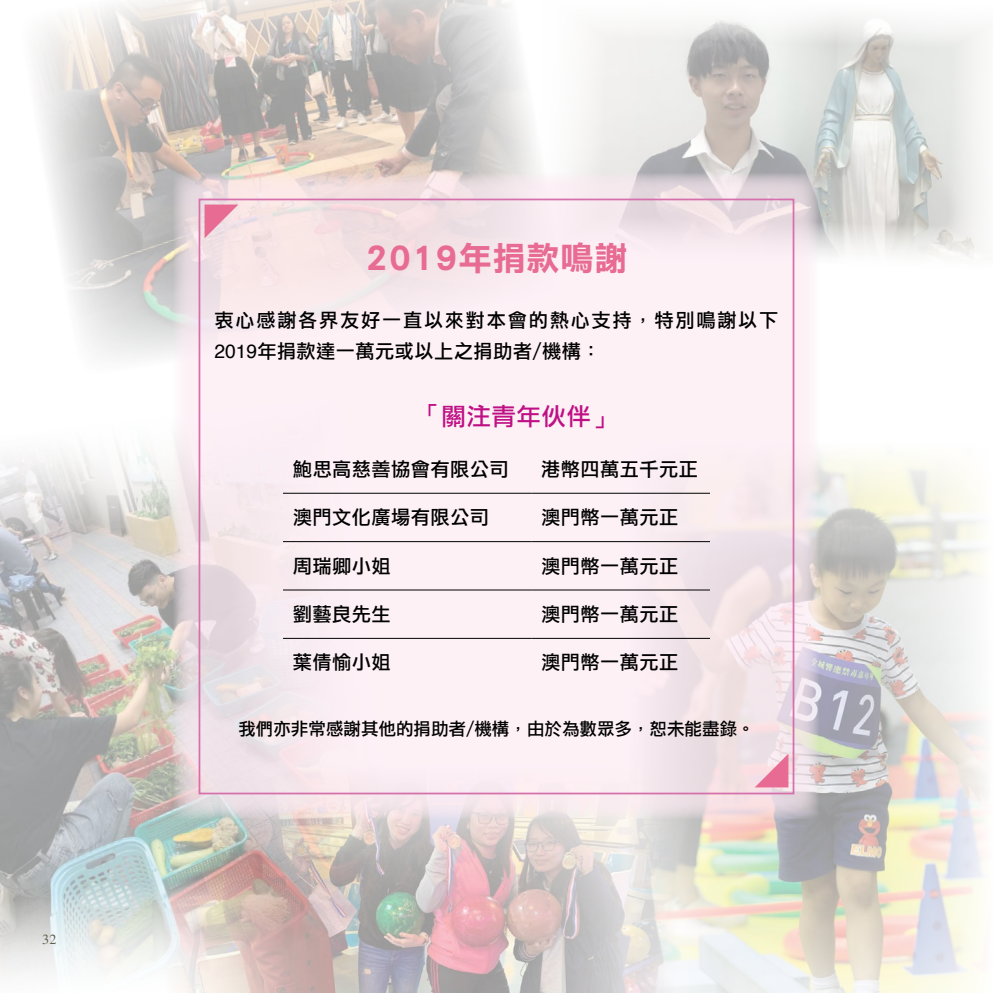
<style>
.page{position:relative;width:993px;height:993px;background:#fff}
.page>*{position:absolute;margin:0;border:0;box-sizing:border-box;transform-origin:0 0}
.t1{font:33.25px "DF Li Hei HK W7";letter-spacing:.02em;color:#e86b94}
.t2{font:24.5px "DF Li Hei HK W5";letter-spacing:.02em;color:#bf0f84}
.t3{font:19.25px "DF Li Hei HK W5";letter-spacing:.02em;color:#000}
.t4{font:19.25px/31.5px "DF Li Hei HK W5";letter-spacing:.085em;color:#000}
.t5{font:17.5px "DF Li Hei HK W5";color:#000}
.t6{font:14px "Free Serif";color:#61604f}
.s1{font-family:"Helvetica"}
</style>
<div class="page">
<img style="left:425px;top:819px;width:202px;height:173px">
<img style="left:627px;top:455px;width:359px;height:537px">
<img style="left:36px;top:0;width:490px;height:358px">
<img style="left:526px;top:17px;width:455px;height:242px">
<img style="left:0;top:447px;width:425px;height:545px">
<svg style="left:174px;top:174px;width:645px;height:645px;fill:#fceff4"></svg>
<hr style="left:283px;top:492px;width:248px;height:1px;background:#000">
<hr style="left:531px;top:492px;width:178px;height:1px;background:#000">
<hr style="left:283px;top:541px;width:248px;height:1px;background:#000">
<hr style="left:531px;top:541px;width:178px;height:1px;background:#000">
<hr style="left:283px;top:589px;width:248px;height:1px;background:#000">
<hr style="left:531px;top:589px;width:178px;height:1px;background:#000">
<hr style="left:283px;top:637px;width:248px;height:1px;background:#000">
<hr style="left:531px;top:637px;width:178px;height:1px;background:#000">
<div style="left:198px;top:198px;width:596px;height:596px;border:2px solid #d670ac"></div>
<svg style="left:204px;top:204px;width:34px;height:34px"></svg>
<svg style="left:754px;top:753px;width:34px;height:34px"></svg>
<p class="t6" style="left:42px;top:930px;width:16px">32</p>
<h1 class="t1" style="left:365px;top:240px;width:264px">2019年捐款鳴謝</h1>
<p class="t4" style="left:214px;top:304px;width:565px">衷心感謝各界友好一直以來對本會的熱心支持，特別鳴謝以下<br><span class="s1">2019</span>年捐款達一萬元或以上之捐助者/機構：</p>
<p class="t2" style="left:416px;top:403px;width:201px">「關注青年伙伴」</p>
<p class="t3" style="left:293px;top:459px;width:217px">鮑思高慈善協會有限公司</p>
<p class="t3" style="left:541px;top:459px;width:158px">港幣四萬五千元正</p>
<p class="t3" style="left:293px;top:507px;width:197px">澳門文化廣場有限公司</p>
<p class="t3" style="left:541px;top:507px;width:139px">澳門幣一萬元正</p>
<p class="t3" style="left:293px;top:555px;width:99px">周瑞卿小姐</p>
<p class="t3" style="left:541px;top:555px;width:139px">澳門幣一萬元正</p>
<p class="t3" style="left:293px;top:604px;width:99px">劉藝良先生</p>
<p class="t3" style="left:541px;top:604px;width:139px">澳門幣一萬元正</p>
<p class="t3" style="left:293px;top:652px;width:99px">葉倩愉小姐</p>
<p class="t3" style="left:541px;top:652px;width:139px">澳門幣一萬元正</p>
<p class="t5" style="left:238px;top:719px;width:517px">我們亦非常感謝其他的捐助者/機構，由於為數眾多，恕未能盡錄。</p>
</div>
